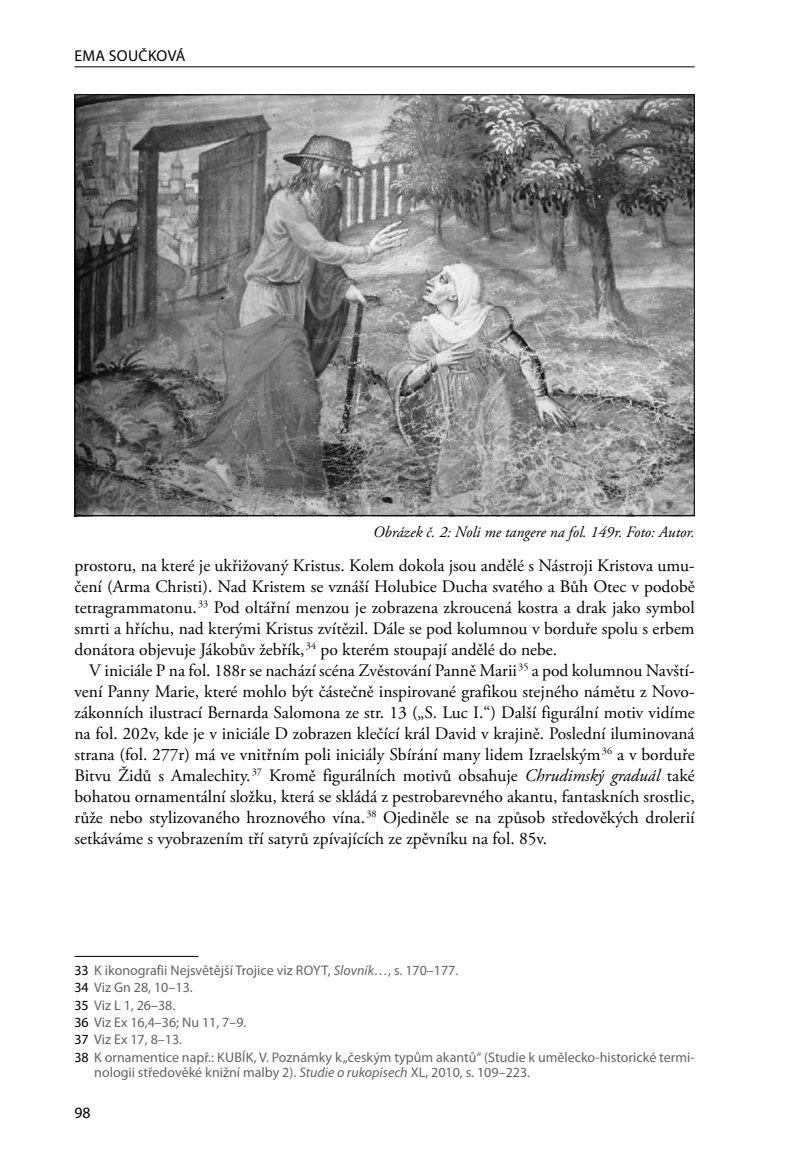
<style>
.page{position:relative;width:794px;height:1166px;background:#fff}
.page>*{position:absolute;margin:0;border:0;box-sizing:border-box;transform-origin:0 0}
.t1{font:17.5px/21px "Adobe Garamond Pro";color:#000;text-align:justify}
.t2{font:italic 15.75px "Adobe Garamond Pro";color:#000}
.t3{font:15.75px "Myriad Pro";color:#000}
.t4{font:14px/17.3px "Myriad Pro";color:#636362}
.s1{font-style:italic}
.s2{color:#000}
</style>
<div class="page">
<hr style="left:74px;top:66px;width:620px;height:1px;background:#000">
<hr style="left:74px;top:956px;width:124px;height:1px;background:#000">
<img style="left:76px;top:96px;width:616px;height:418px">
<p class="t3" style="left:75px;top:46px;width:53px">Ema Součková</p>
<p class="t2" style="left:373px;top:523px;width:323px">Obrázek č. 2: Noli me tangere na fol. 149r. Foto: Autor.</p>
<p class="t1" style="left:74px;top:556px;width:622px">prostoru, na které je ukřižovaný Kristus. Kolem dokola jsou andělé s Nástroji Kristova umu&shy;čení (Arma Christi). Nad Kristem se vznáší Holubice Ducha svatého a Bůh Otec v podobě tetragrammatonu.<sup>33</sup> Pod oltářní menzou je zobrazena zkroucená kostra a drak jako symbol smrti a hříchu, nad kterými Kristus zvítězil. Dále se pod kolumnou v borduře spolu s erbem donátora objevuje Jákobův žebřík, <sup>34</sup> po kterém stoupají andělé do nebe.</p>
<p class="t1" style="left:74px;top:661px;width:622px;text-indent:15px">V iniciále P na fol. 188r se nachází scéna Zvěstování Panně Marii<sup>35</sup> a pod kolumnou Navští&shy;vení Panny Marie, které mohlo být částečně inspirované grafikou stejného námětu z Novo&shy;zákonních ilustrací Bernarda Salomona ze str. 13 („S. Luc I.“) Další figurální motiv vidíme na fol. 202v, kde je v iniciále D zobrazen klečící král David v krajině. Poslední iluminovaná strana (fol. 277r) má ve vnitřním poli iniciály Sbírání many lidem Izraelským<sup>36</sup> a v borduře Bitvu Židů s Amalechity.<sup>37</sup> Kromě figurálních motivů obsahuje <span class="s1">Chrudimský graduál</span> také bohatou ornamentální složku, která se skládá z pestrobarevného akantu, fantaskních srostlic, růže nebo stylizovaného hroznového vína.<sup>38</sup> Ojediněle se na způsob středověkých drolerií setkáváme s vyobrazením tří satyrů zpívajících ze zpěvníku na fol. 85v.</p>
<p class="t4" style="left:74px;top:961px;width:385px"><span class="s2">33</span> K ikonografii Nejsvětější Trojice viz Royt, <span class="s1">Slovník…</span>, s. 170–177.<br><span class="s2">34</span> Viz Gn 28, 10–13.<br><span class="s2">35</span> Viz L 1, 26–38.<br><span class="s2">36</span> Viz Ex 16,4–36; Nu 11, 7–9.<br><span class="s2">37</span> Viz Ex 17, 8–13.<br><span class="s2">38</span> K ornamentice např.: Kubík</p>
<p class="t4" style="left:94px;top:1049px;width:602px;line-height:14.9px;text-indent:159px">, V. Poznámky k„českým typům akantů“ (Studie k umělecko-historické termi&shy;nologii středověké knižní malby 2). <span class="s1">Studie o rukopisech</span> XL, 2010, s. 109–223.</p>
<p class="t3" style="left:74px;top:1103px;width:18px">98</p>
</div>
